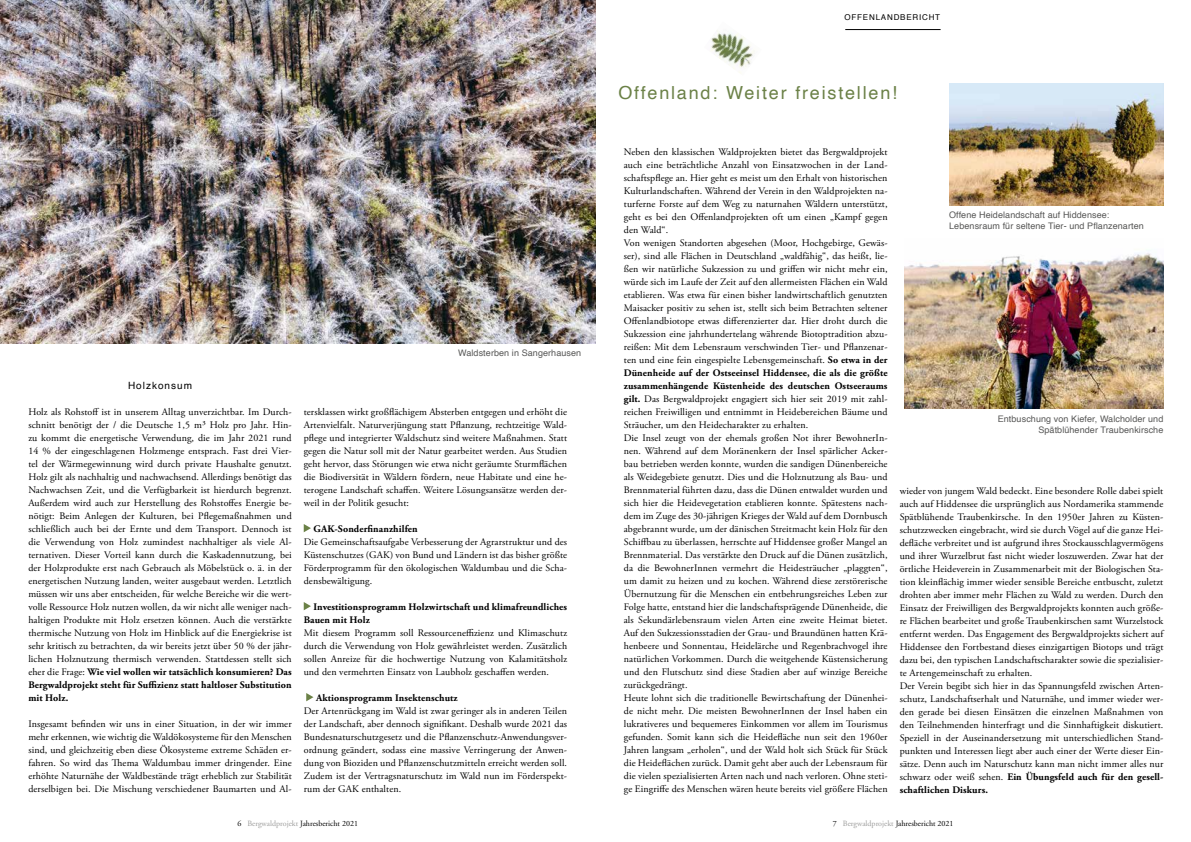
<style>
.page{position:relative;width:1191px;height:842px;background:#fff}
.page>*{position:absolute;margin:0;border:0;box-sizing:border-box;transform-origin:0 0}
.t1{font:18px "Helvetica";letter-spacing:.1em;color:#6b8147}
.t2{font:10px/13px "Adobe Garamond Pro";letter-spacing:.01em;color:#000;text-align:justify}
.t3{font:700 10px/13px "Adobe Garamond Pro";letter-spacing:.01em;color:#000}
.t4{font:10px "Helvetica";letter-spacing:.1em;color:#000}
.t5{font:9px/11px "Helvetica";letter-spacing:.01em;color:#575756;text-align:right}
.t6{font:8px "Adobe Garamond";color:#000}
.t7{font:8px "Helvetica";letter-spacing:.1em;color:#000}
.s1{font-weight:700}
.s2{color:#9d9d9c}
</style>
<div class="page">
<img style="left:949px;top:84px;width:214px;height:122px">
<img style="left:904px;top:253px;width:259px;height:155px">
<svg style="left:304px;top:524px;width:7px;height:8px"></svg>
<svg style="left:304px;top:602px;width:7px;height:8px"></svg>
<svg style="left:306px;top:693px;width:7px;height:8px"></svg>
<hr style="left:845px;top:29px;width:95px;height:1px;background:#000">
<img style="left:711px;top:31px;width:44px;height:42px">
<img style="left:0;top:0;width:595px;height:343px">
<p class="t7" style="left:844px;top:11px;width:97px">OFFENLANDBERICHT</p>
<p class="t4" style="left:128px;top:378px;width:66px">Holzkonsum</p>
<p class="t2" style="left:28px;top:405px;width:265px">Holz als Rohstoff ist in unserem Alltag unverzichtbar. Im Durch&shy;schnitt benötigt der / die Deutsche 1,5 m³ Holz pro Jahr. Hin&shy;zu kommt die energetische Verwendung, die im Jahr 2021 rund 14 % der eingeschlagenen Holzmenge entsprach. Fast drei Vier&shy;tel der Wärmegewinnung wird durch private Haushalte genutzt.<br>Holz gilt als nachhaltig und nachwachsend. Allerdings benötigt das Nachwachsen Zeit, und die Verfügbarkeit ist hierdurch begrenzt.<br>Außerdem wird auch zur Herstellung des Rohstoffes Energie be&shy;nötigt: Beim Anlegen der Kulturen, bei Pflegemaßnahmen und schließlich auch bei der Ernte und dem Transport. Dennoch ist die Verwendung von Holz zumindest nachhaltiger als viele Al&shy;ternativen. Dieser Vorteil kann durch die Kaskadennutzung, bei der Holzprodukte erst nach Gebrauch als Möbelstück o. ä. in der energetischen Nutzung landen, weiter ausgebaut werden. Letztlich müssen wir uns aber entscheiden, für welche Bereiche wir die wert&shy;volle Ressource Holz nutzen wollen, da wir nicht alle weniger nach&shy;haltigen Produkte mit Holz ersetzen können. Auch die verstärkte thermische Nutzung von Holz im Hinblick auf die Energiekrise ist sehr kritisch zu betrachten, da wir bereits jetzt über 50 % der jähr&shy;lichen Holznutzung thermisch verwenden. Stattdessen stellt sich eher die Frage: <span class="s1">Wie viel wollen wir tatsächlich konsumieren? Das Bergwaldprojekt steht für Suffizienz statt haltloser Substitution mit Holz.</span></p>
<p class="t2" style="left:28px;top:717px;width:265px">Insgesamt befinden wir uns in einer Situation, in der wir immer mehr erkennen, wie wichtig die Waldökosysteme für den Menschen sind, und gleichzeitig eben diese Ökosysteme extreme Schäden er&shy;fahren. So wird das Thema Waldumbau immer dringender. Eine erhöhte Naturnähe der Waldbestände trägt erheblich zur Stabilität derselbigen bei. Die Mischung verschiedener Baumarten und Al-</p>
<p class="t5" style="left:458px;top:347px;width:125px">Waldsterben in Sangerhausen</p>
<p class="t2" style="left:304px;top:406px;width:265px">tersklassen wirkt großflächigem Absterben entgegen und erhöht die Artenvielfalt. Naturverjüngung statt Pflanzung, rechtzeitige Wald&shy;pflege und integrierter Waldschutz sind weitere Maßnahmen. Statt gegen die Natur soll mit der Natur gearbeitet werden. Aus Studien geht hervor, dass Störungen wie etwa nicht geräumte Sturmflächen die Biodiversität in Wäldern fördern, neue Habitate und eine he&shy;terogene Landschaft schaffen. Weitere Lösungsansätze werden der&shy;weil in der Politik gesucht:</p>
<p class="t3" style="left:313px;top:523px;width:106px">GAK-Sonderfinanzhilfen</p>
<p class="t2" style="left:304px;top:536px;width:265px">Die Gemeinschaftsaufgabe Verbesserung der Agrarstruktur und des Küstenschutzes (GAK) von Bund und Ländern ist das bisher größte Förderprogramm für den ökologischen Waldumbau und die Scha&shy;densbewältigung.</p>
<p class="t3" style="left:304px;top:601px;width:265px;text-indent:10px">Investitionsprogramm Holzwirtschaft und klimafreundliches<br>Bauen mit Holz</p>
<p class="t2" style="left:304px;top:627px;width:265px">Mit diesem Programm soll Ressourceneffizienz und Klimaschutz durch die Verwendung von Holz gewährleistet werden. Zusätzlich sollen Anreize für die hochwertige Nutzung von Kalamitätsholz und den vermehrten Einsatz von Laubholz geschaffen werden.</p>
<p class="t3" style="left:316px;top:692px;width:143px">Aktionsprogramm Insektenschutz</p>
<p class="t2" style="left:304px;top:705px;width:265px">Der Artenrückgang im Wald ist zwar geringer als in anderen Teilen der Landschaft, aber dennoch signifikant. Deshalb wurde 2021 das Bundesnaturschutzgesetz und die Pflanzenschutz-Anwendungsver&shy;ordnung geändert, sodass eine massive Verringerung der Anwen&shy;dung von Bioziden und Pflanzenschutzmitteln erreicht werden soll.<br>Zudem ist der Vertragsnaturschutz im Wald nun im Förderspekt&shy;rum der GAK enthalten.</p>
<h1 class="t1" style="left:618px;top:78px;width:280px">Offenland: Weiter freistellen!</h1>
<p class="t2" style="left:624px;top:146px;width:265px;text-align:left">Neben den klassischen Waldprojekten bietet das Bergwaldprojekt auch eine beträchtliche Anzahl von Einsatzwochen in der Land&shy;schaftspflege an. Hier geht es meist um den Erhalt von historischen Kulturlandschaften. Während der Verein in den Waldprojekten na&shy;turferne Forste auf dem Weg zu naturnahen Wäldern unterstützt, geht es bei den Offenlandprojekten oft um einen „Kampf gegen den Wald“.<br>Von wenigen Standorten abgesehen (Moor, Hochgebirge, Gewäs&shy;ser), sind alle Flächen in Deutschland „waldfähig“, das heißt, lie&shy;ßen wir natürliche Sukzession zu und griffen wir nicht mehr ein, würde sich im Laufe der Zeit auf den allermeisten Flächen ein Wald etablieren. Was etwa für einen bisher landwirtschaftlich genutzten Maisacker positiv zu sehen ist, stellt sich beim Betrachten seltener Offenlandbiotope etwas differenzierter dar. Hier droht durch die Sukzession eine jahrhundertelang währende Biotoptradition abzu&shy;reißen: Mit dem Lebensraum verschwinden Tier- und Pflanzenar&shy;ten und eine fein eingespielte Lebensgemeinschaft. <span class="s1">So etwa in der Dünenheide auf der Ostseeinsel Hiddensee, die als die größte zusammenhängende Küstenheide des deutschen Ostseeraums gilt.</span> Das Bergwaldprojekt engagiert sich hier seit 2019 mit zahl&shy;reichen Freiwilligen und entnimmt in Heidebereichen Bäume und Sträucher, um den Heidecharakter zu erhalten.<br>Die Insel zeugt von der ehemals großen Not ihrer BewohnerIn&shy;nen. Während auf dem Moränenkern der Insel spärlicher Acker&shy;bau betrieben werden konnte, wurden die sandigen Dünenbereiche als Weidegebiete genutzt. Dies und die Holznutzung als Bau- und Brennmaterial führten dazu, dass die Dünen entwaldet wurden und sich hier die Heidevegetation etablieren konnte. Spätestens nach&shy;dem im Zuge des 30-jährigen Krieges der Wald auf dem Dornbusch abgebrannt wurde, um der dänischen Streitmacht kein Holz für den Schiffbau zu überlassen, herrschte auf Hiddensee großer Mangel an Brennmaterial. Das verstärkte den Druck auf die Dünen zusätzlich, da die BewohnerInnen vermehrt die Heidesträucher „plaggten“, um damit zu heizen und zu kochen. Während diese zerstörerische Übernutzung für die Menschen ein entbehrungsreiches Leben zur Folge hatte, entstand hier die landschaftsprägende Dünenheide, die als Sekundärlebensraum vielen Arten eine zweite Heimat bietet.<br>Auf den Sukzessionsstadien der Grau- und Braundünen hatten Krä&shy;henbeere und Sonnentau, Heidelärche und Regenbrachvogel ihre natürlichen Vorkommen. Durch die weitgehende Küstensicherung und den Flutschutz sind diese Stadien aber auf winzige Bereiche zurückgedrängt.<br>Heute lohnt sich die traditionelle Bewirtschaftung der Dünenhei&shy;de nicht mehr. Die meisten BewohnerInnen der Insel haben ein lukrativeres und bequemeres Einkommen vor allem im Tourismus gefunden. Somit kann sich die Heidefläche nun seit den 1960er Jahren langsam „erholen“, und der Wald holt sich Stück für Stück die Heideflächen zurück. Damit geht aber auch der Lebensraum für die vielen spezialisierten Arten nach und nach verloren. Ohne steti&shy;ge Eingriffe des Menschen wären heute bereits viel größere Flächen</p>
<p class="t5" style="left:949px;top:210px;width:196px;text-align:left">Offene Heidelandschaft auf Hiddensee:<br>Lebensraum für seltene Tier- und Pflanzenarten</p>
<p class="t5" style="left:997px;top:414px;width:167px">Entbuschung von Kiefer, Walcholder und<br>Spätblühender Traubenkirsche</p>
<p class="t2" style="left:899px;top:485px;width:265px;text-align:left">wieder von jungem Wald bedeckt. Eine besondere Rolle dabei spielt auch auf Hiddensee die ursprünglich aus Nordamerika stammende Spätblühende Traubenkirsche. In den 1950er Jahren zu Küsten&shy;schutzzwecken eingebracht, wird sie durch Vögel auf die ganze Hei&shy;defläche verbreitet und ist aufgrund ihres Stockausschlagvermögens und ihrer Wurzelbrut fast nicht wieder loszuwerden. Zwar hat der örtliche Heideverein in Zusammenarbeit mit der Biologischen Sta&shy;tion kleinflächig immer wieder sensible Bereiche entbuscht, zuletzt drohten aber immer mehr Flächen zu Wald zu werden. Durch den Einsatz der Freiwilligen des Bergwaldprojekts konnten auch größe&shy;re Flächen bearbeitet und große Traubenkirschen samt Wurzelstock entfernt werden. Das Engagement des Bergwaldprojekts sichert auf Hiddensee den Fortbestand dieses einzigartigen Biotops und trägt dazu bei, den typischen Landschaftscharakter sowie die spezialisier&shy;te Artengemeinschaft zu erhalten.<br>Der Verein begibt sich hier in das Spannungsfeld zwischen Arten&shy;schutz, Landschaftserhalt und Naturnähe, und immer wieder wer&shy;den gerade bei diesen Einsätzen die einzelnen Maßnahmen von den Teilnehmenden hinterfragt und die Sinnhaftigkeit diskutiert.<br>Speziell in der Auseinandersetzung mit unterschiedlichen Stand&shy;punkten und Interessen liegt aber auch einer der Werte dieser Ein&shy;sätze. Denn auch im Naturschutz kann man nicht immer alles nur schwarz oder weiß sehen. <span class="s1">Ein Übungsfeld auch für den gesell&shy;schaftlichen Diskurs.</span></p>
<p class="t6" style="left:237px;top:819px;width:122px">6 <span class="s2">Bergwaldprojekt</span> Jahresbericht 2021</p>
<p class="t6" style="left:833px;top:819px;width:122px">7 <span class="s2">Bergwaldprojekt</span> Jahresbericht 2021</p>
</div>
